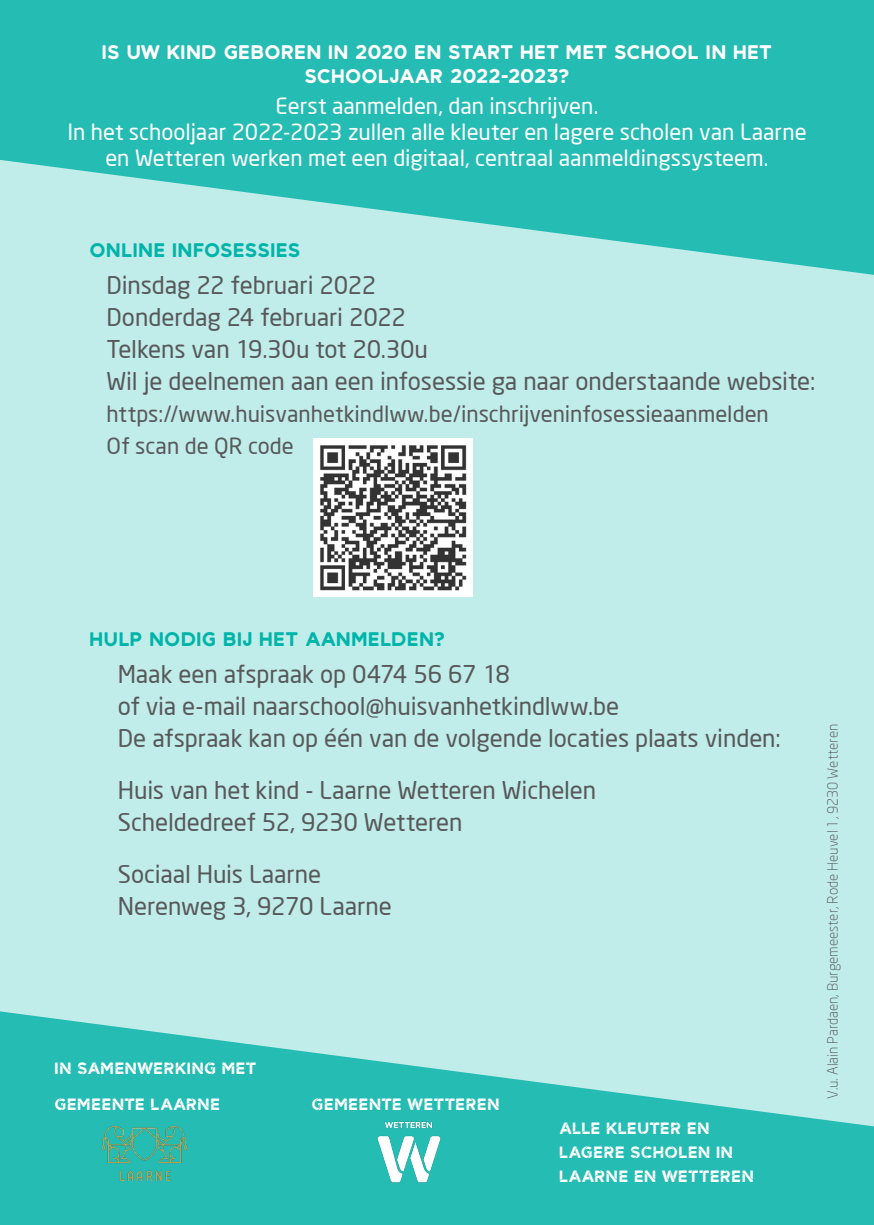
<style>
.page{position:relative;width:874px;height:1225px;background:#fff}
.page>*{position:absolute;margin:0;border:0;box-sizing:border-box;transform-origin:0 0}
.t1{font:24px "Neo Sans";letter-spacing:-.005em;color:#57585a}
.t2{font:24px/24px "Wetteren Solid";letter-spacing:.01em;color:#fff;text-align:center}
.t3{font:24px "Wetteren Solid";letter-spacing:.02em;color:#00b4a9}
.t4{font:22px/26px "Neo Sans";color:#fff;text-align:center}
.t5{font:22px "Neo Sans";color:#57585a}
.t6{font:20px/24px "Wetteren Stencil Bd";letter-spacing:.025em;color:#fff}
.t7{font:300 14px "Neo Sans";color:#57585a}
</style>
<div class="page">
<div style="left:0;top:0;width:873px;height:1225px;background:#c0ece9"></div>
<svg style="left:0;top:0;width:873px;height:275px;fill:#25bcb3"></svg>
<svg style="left:0;top:1011px;width:873px;height:214px;fill:#25bcb3"></svg>
<img style="left:100px;top:1120px;width:88px;height:72px">
<img style="left:370px;top:1119px;width:77px;height:66px">
<img style="left:314px;top:438px;width:158px;height:158px">
<p class="t2" style="left:102px;top:39px;width:671px">is uw kind geboren in 2020 en start het met school in het schooljaar 2022-2023?</p>
<p class="t4" style="left:275px;top:92px;width:324px">Eerst aanmelden, dan inschrijven.</p>
<p class="t4" style="left:67px;top:118px;width:740px">In het schooljaar 2022-2023 zullen alle kleuter en lagere scholen van Laarne en Wetteren werken met een digitaal, centraal aanmeldingssysteem.</p>
<p class="t3" style="left:89px;top:238px;width:212px">Online infosessies</p>
<p class="t1" style="left:106px;top:270px;width:271px">Dinsdag 22 februari 2022</p>
<p class="t1" style="left:106px;top:302px;width:301px">Donderdag 24 februari 2022</p>
<p class="t1" style="left:106px;top:334px;width:323px">Telkens van 19.30u tot 20.30u</p>
<p class="t1" style="left:106px;top:366px;width:710px">Wil je deelnemen aan een infosessie ga naar onderstaande website:</p>
<p class="t5" style="left:106px;top:400px;width:663px">https://www.huisvanhetkindlww.be/inschrijveninfosessieaanmelden</p>
<p class="t5" style="left:106px;top:432px;width:189px">Of scan de QR code</p>
<p class="t3" style="left:89px;top:626px;width:357px">Hulp nodig bij het aanmelden?</p>
<p class="t1" style="left:118px;top:659px;width:393px">Maak een afspraak op 0474 56 67 18</p>
<p class="t1" style="left:118px;top:691px;width:502px">of via e-mail naarschool@huisvanhetkindlww.be</p>
<p class="t1" style="left:118px;top:723px;width:664px">De afspraak kan op één van de volgende locaties plaats vinden:</p>
<p class="t1" style="left:118px;top:775px;width:479px">Huis van het kind - Laarne Wetteren Wichelen</p>
<p class="t1" style="left:118px;top:807px;width:346px">Scheldedreef 52, 9230 Wetteren</p>
<p class="t1" style="left:118px;top:859px;width:205px">Sociaal Huis Laarne</p>
<p class="t1" style="left:118px;top:891px;width:275px">Nerenweg 3, 9270 Laarne</p>
<p class="t6" style="left:54px;top:1055px;width:203px">In samenwerking met</p>
<p class="t6" style="left:54px;top:1091px;width:167px">gemeente Laarne</p>
<p class="t6" style="left:311px;top:1091px;width:189px">gemeente Wetteren</p>
<p class="t6" style="left:558px;top:1115px;width:175px">alle kleuter en lagere scholen in</p>
<p class="t6" style="left:558px;top:1163px;width:196px">laarne en wetteren</p>
<p class="t7" style="left:823px;top:1099px;width:377px;rotate:-90deg">V.u. Alain Pardaen, Burgemeester, Rode Heuvel 1, 9230 Wetteren</p>
</div>
